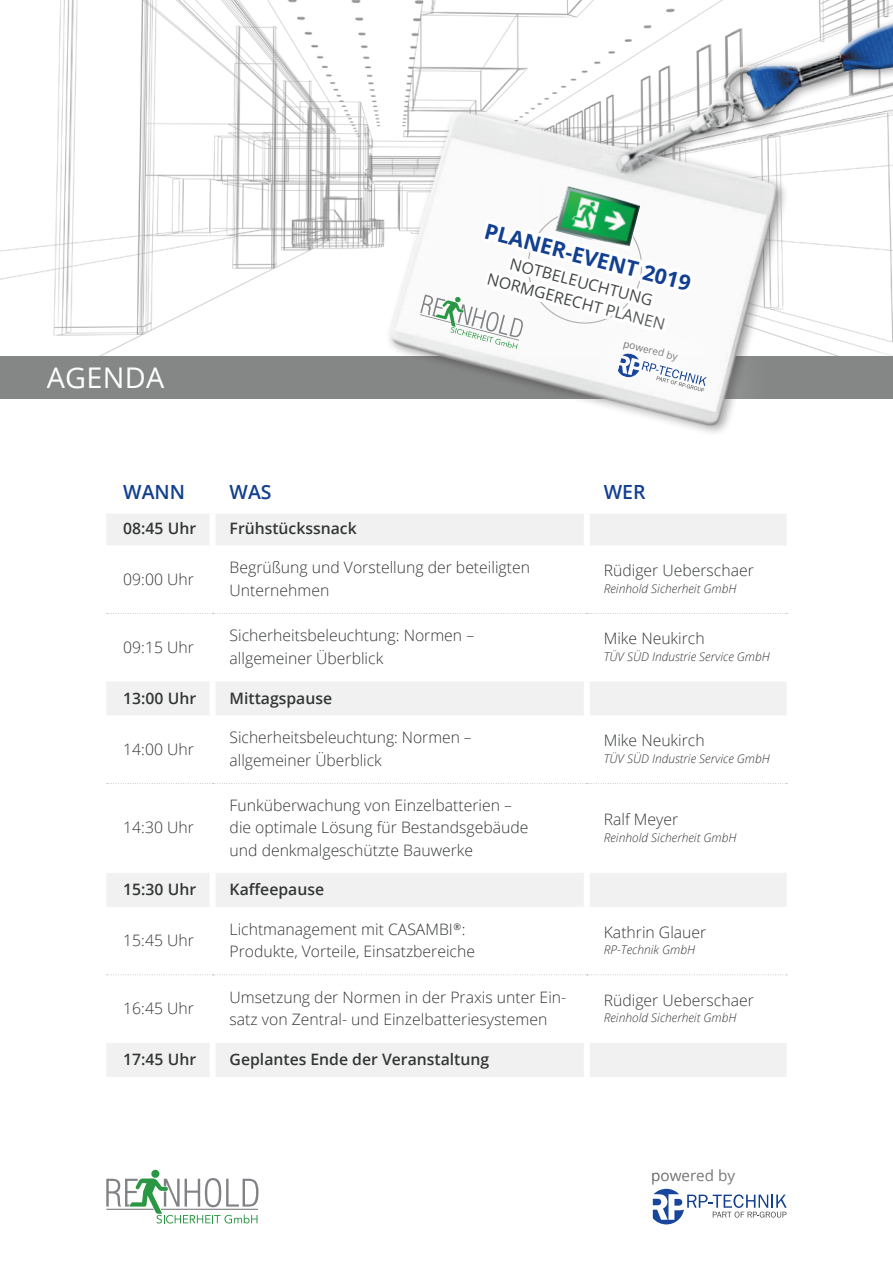
<style>
.page{position:relative;width:893px;height:1263px;background:#fff}
.page>*{position:absolute;margin:0;border:0;box-sizing:border-box;transform-origin:0 0}
.t1{font:28.5px "Open Sans";letter-spacing:.01em;color:#fff}
.t2{font:700 21.3px "Open Sans";color:#123f90}
.t3{font:600 19.5px "Open Sans";color:#123f90}
.t4{font:15.9px/20.4px "Open Sans";color:#414445;text-align:center}
.t5{font:300 15.75px/22.5px "Open Sans";color:#333636}
.t6{font:600 15.75px "Open Sans";color:#333636}
.t7{font:15.3px "Open Sans";color:#333636}
.t8{font:italic 300 12px "Open Sans";color:#333636}
.t9{font:10.05px "Open Sans";color:#414445}
</style>
<div class="page">
<svg style="left:653px;top:1189px;width:134px;height:35px"></svg>
<div style="left:107px;top:514px;width:679px;height:31px;background:#f1f1f1"></div>
<svg style="left:106px;top:682px;width:681px;height:395px"></svg>
<div style="left:210px;top:514px;width:6px;height:31px;background:#fff"></div>
<div style="left:584px;top:514px;width:6px;height:31px;background:#fff"></div>
<div style="left:210px;top:681px;width:6px;height:34px;background:#fff"></div>
<div style="left:584px;top:681px;width:6px;height:34px;background:#fff"></div>
<div style="left:210px;top:715px;width:6px;height:68px;background:#fff"></div>
<div style="left:584px;top:715px;width:6px;height:68px;background:#fff"></div>
<div style="left:210px;top:784px;width:6px;height:89px;background:#fff"></div>
<div style="left:584px;top:784px;width:6px;height:89px;background:#fff"></div>
<div style="left:210px;top:873px;width:6px;height:34px;background:#fff"></div>
<div style="left:584px;top:873px;width:6px;height:34px;background:#fff"></div>
<div style="left:210px;top:907px;width:6px;height:67px;background:#fff"></div>
<div style="left:584px;top:907px;width:6px;height:67px;background:#fff"></div>
<div style="left:210px;top:975px;width:6px;height:68px;background:#fff"></div>
<div style="left:584px;top:975px;width:6px;height:68px;background:#fff"></div>
<div style="left:210px;top:1043px;width:6px;height:34px;background:#fff"></div>
<div style="left:584px;top:1043px;width:6px;height:34px;background:#fff"></div>
<svg style="left:107px;top:613px;width:680px;height:1px"></svg>
<svg style="left:107px;top:783px;width:680px;height:1px"></svg>
<svg style="left:107px;top:974px;width:680px;height:1px"></svg>
<img style="left:0;top:0;width:361px;height:356px">
<div style="left:0;top:356px;width:893px;height:43px;background:#858686"></div>
<img style="left:350px;top:7px;width:543px;height:349px">
<svg style="left:359px;top:19px;width:534px;height:337px"></svg>
<svg style="left:627px;top:258px;width:174px;height:175px"></svg>
<svg style="left:420px;top:164px;width:287px;height:247px"></svg>
<div style="left:151px;top:1170px;width:8px;height:8px;background:#2a9745;border-radius:50%"></div>
<svg style="left:106px;top:1178px;width:152px;height:45px"></svg>
<p class="t1" style="left:47px;top:358px;width:119px">AGENDA</p>
<p class="t2" style="left:488px;top:217px;width:214px;rotate:14deg">PLANER-EVENT 2019</p>
<p class="t4" style="left:495px;top:249px;width:185px;rotate:14deg">NOTBELEUCHTUNG<br>NORMGERECHT PLANEN</p>
<p class="t9" style="left:625px;top:337px;width:57px;rotate:14deg">powered by</p>
<p class="t3" style="left:123px;top:478px;width:63px">WANN</p>
<p class="t3" style="left:230px;top:478px;width:44px">WAS</p>
<p class="t3" style="left:604px;top:478px;width:43px">WER</p>
<p class="t6" style="left:123px;top:517px;width:74px">08:45 Uhr</p>
<p class="t6" style="left:230px;top:517px;width:129px">Frühstückssnack</p>
<p class="t5" style="left:123px;top:567px;width:72px">09:00 Uhr</p>
<p class="t5" style="left:230px;top:556px;width:302px">Begrüßung und Vorstellung der beteiligten<br>Unternehmen</p>
<p class="t5" style="left:604px;top:559px;width:152px">Rüdiger Ueberschaer</p>
<p class="t8" style="left:604px;top:580px;width:134px">Reinhold Sicherheit GmbH</p>
<p class="t5" style="left:123px;top:635px;width:72px">09:15 Uhr</p>
<p class="t5" style="left:230px;top:624px;width:246px">Sicherheitsbeleuchtung: Normen – allgemeiner Überblick</p>
<p class="t5" style="left:604px;top:627px;width:102px">Mike Neukirch</p>
<p class="t8" style="left:604px;top:648px;width:168px">TÜV SÜD Industrie Service GmbH</p>
<p class="t6" style="left:123px;top:687px;width:74px">13:00 Uhr</p>
<p class="t6" style="left:230px;top:687px;width:104px">Mittagspause</p>
<p class="t5" style="left:123px;top:737px;width:72px">14:00 Uhr</p>
<p class="t5" style="left:230px;top:726px;width:244px">Sicherheitsbeleuchtung: Normen – allgemeiner Überblick</p>
<p class="t5" style="left:604px;top:729px;width:102px">Mike Neukirch</p>
<p class="t8" style="left:604px;top:750px;width:168px">TÜV SÜD Industrie Service GmbH</p>
<p class="t5" style="left:123px;top:816px;width:72px">14:30 Uhr</p>
<p class="t5" style="left:230px;top:793px;width:300px">Funküberwachung von Einzelbatterien – die optimale Lösung für Bestandsgebäude und denkmalgeschützte Bauwerke</p>
<p class="t5" style="left:604px;top:808px;width:76px">Ralf Meyer</p>
<p class="t8" style="left:604px;top:829px;width:134px">Reinhold Sicherheit GmbH</p>
<p class="t6" style="left:123px;top:878px;width:74px">15:30 Uhr</p>
<p class="t6" style="left:230px;top:878px;width:96px">Kaffeepause</p>
<p class="t5" style="left:123px;top:929px;width:72px">15:45 Uhr</p>
<p class="t5" style="left:230px;top:917px;width:247px">Lichtmanagement mit CASAMBI<sup>®</sup>:<br>Produkte, Vorteile, Einsatzbereiche</p>
<p class="t5" style="left:604px;top:920px;width:104px">Kathrin Glauer</p>
<p class="t8" style="left:604px;top:942px;width:93px">RP-Technik GmbH</p>
<p class="t5" style="left:123px;top:997px;width:72px">16:45 Uhr</p>
<p class="t5" style="left:230px;top:985px;width:338px">Umsetzung der Normen in der Praxis unter Ein&shy;satz von Zentral- und Einzelbatteriesystemen</p>
<p class="t5" style="left:604px;top:988px;width:152px">Rüdiger Ueberschaer</p>
<p class="t8" style="left:604px;top:1010px;width:134px">Reinhold Sicherheit GmbH</p>
<p class="t6" style="left:123px;top:1048px;width:74px">17:45 Uhr</p>
<p class="t6" style="left:230px;top:1048px;width:261px">Geplantes Ende der Veranstaltung</p>
<p class="t7" style="left:651px;top:1165px;width:86px">powered by</p>
</div>
